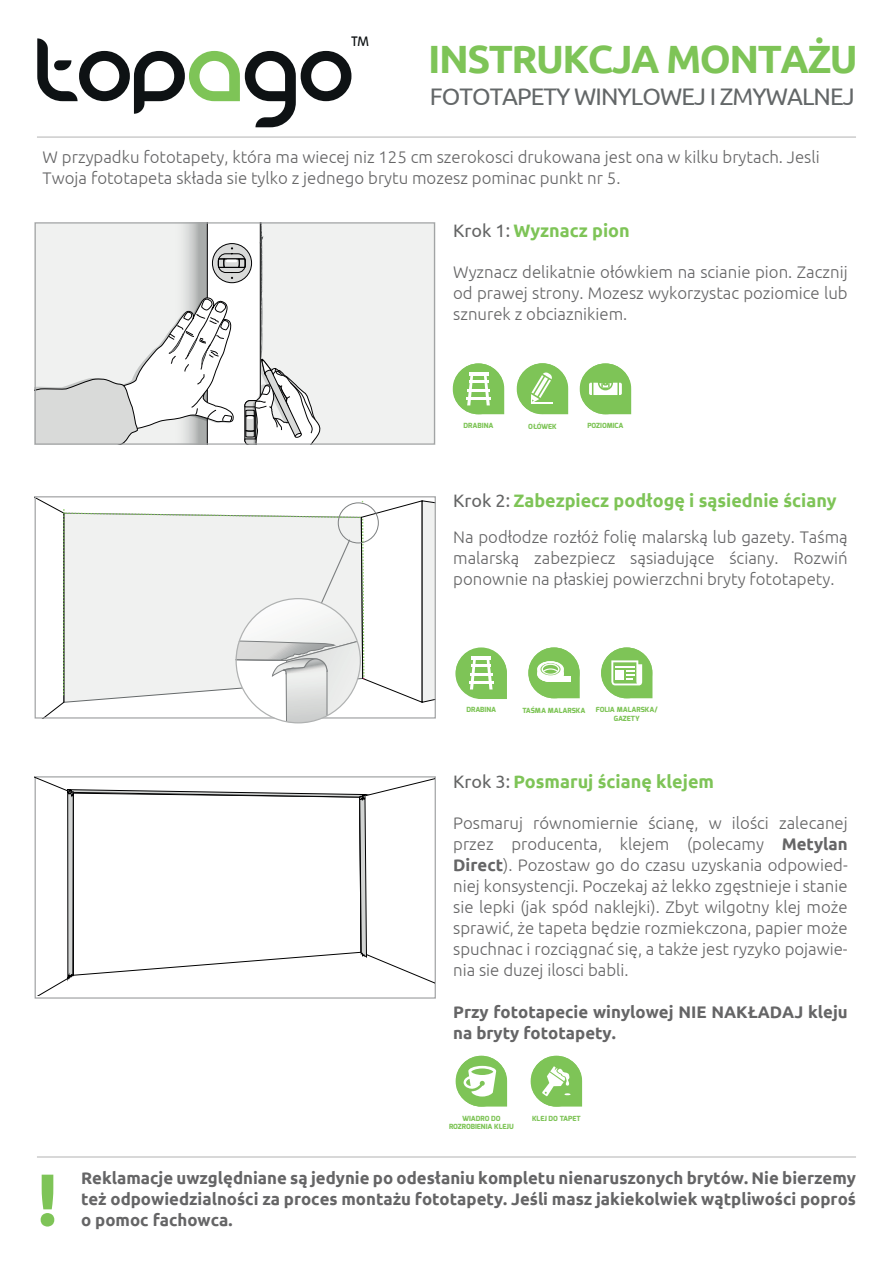
<style>
.page{position:relative;width:893px;height:1263px;background:#fff}
.page>*{position:absolute;margin:0;border:0;box-sizing:border-box;transform-origin:0 0}
.t1{font:700 73.5px "Ubuntu";color:#7ec457}
.t2{font:700 39.45px "Ubuntu";letter-spacing:-.04em;color:#7ec457}
.t3{font:24px "Ubuntu";letter-spacing:-.04em;color:#636768}
.t4{font:700 18px "Ubuntu";color:#7ec457}
.t5{font:300 16.8px/21px "Ubuntu";color:#656566;text-align:justify}
.t6{font:700 16.8px/21px "Ubuntu";color:#656566}
.t7{font:14.25px "Opal";color:#0e1214}
.t8{font:800 7.05px/8.6px "Exo";color:#7ec457;text-align:center}
.s1{font-weight:400;color:#646565}
.s2{font-weight:700}
</style>
<div class="page">
<hr style="left:37px;top:137px;width:819px;height:1px;background:#b3b3b3">
<hr style="left:37px;top:1157px;width:819px;height:1px;background:#b3b3b3">
<svg style="left:37px;top:38px;width:314px;height:89px"></svg>
<svg style="left:531px;top:1056px;width:51px;height:50px"></svg>
<svg style="left:456px;top:1056px;width:51px;height:50px"></svg>
<svg style="left:453px;top:363px;width:51px;height:51px"></svg>
<hr style="left:467px;top:389px;width:23px;height:2px;background:#fff">
<hr style="left:466px;top:397px;width:25px;height:3px;background:#fff">
<svg style="left:517px;top:363px;width:51px;height:51px"></svg>
<hr style="left:531px;top:402px;width:21px;height:2px;background:#fff">
<svg style="left:580px;top:363px;width:51px;height:51px"></svg>
<svg style="left:455px;top:648px;width:52px;height:51px"></svg>
<hr style="left:470px;top:673px;width:22px;height:2px;background:#fff">
<hr style="left:469px;top:681px;width:24px;height:3px;background:#fff">
<svg style="left:528px;top:647px;width:52px;height:51px"></svg>
<svg style="left:601px;top:647px;width:51px;height:51px"></svg>
<div style="left:615px;top:670px;width:9px;height:10px;background:#fff"></div>
<div style="left:35px;top:223px;width:401px;height:222px;background:#f0f1f0"></div>
<svg style="left:37px;top:224px;width:284px;height:219px"></svg>
<div style="left:35px;top:222px;width:400px;height:223px;border:1px solid #a2a4a5"></div>
<svg style="left:35px;top:496px;width:401px;height:227px"></svg>
<svg style="left:35px;top:776px;width:400px;height:219px"></svg>
<p class="t7" style="left:351px;top:33px;width:19px">TM</p>
<h2 class="t2" style="left:428px;top:35px;width:431px">INSTRUKCJA MONTAŻU</h2>
<h3 class="t3" style="left:430px;top:82px;width:426px">FOTOTAPETY WINYLOWEJ I ZMYWALNEJ</h3>
<p class="t5" style="left:43px;top:146px;width:779px">W przypadku fototapety, która ma wiecej niz 125 cm szerokosci drukowana jest ona w kilku brytach. Jesli<br>Twoja fototapeta składa sie tylko z jednego brytu mozesz pominac punkt nr 5.</p>
<p class="t4" style="left:453px;top:220px;width:178px"><span class="s1">Krok 1:</span> Wyznacz pion</p>
<p class="t5" style="left:453px;top:261px;width:396px">Wyznacz delikatnie ołówkiem na scianie pion. Zacznij od prawej strony. Mozesz wykorzystac poziomice lub sznurek z obciaznikiem.</p>
<p class="t8" style="left:464px;top:421px;width:31px">DRABINA</p>
<p class="t8" style="left:528px;top:422px;width:30px">OŁÓWEK</p>
<p class="t8" style="left:587px;top:421px;width:38px">POZIOMICA</p>
<p class="t4" style="left:453px;top:490px;width:385px"><span class="s1">Krok 2:</span> Zabezpiecz podłogę i sąsiednie ściany</p>
<p class="t5" style="left:453px;top:526px;width:396px">Na podłodze rozłóż folię malarską lub gazety. Taśmą malarską zabezpiecz sąsiadujące ściany. Rozwiń ponownie na płaskiej powierzchni bryty fototapety.</p>
<p class="t8" style="left:466px;top:705px;width:31px">DRABINA</p>
<p class="t8" style="left:523px;top:706px;width:64px">TAŚMA MALARSKA</p>
<p class="t8" style="left:596px;top:705px;width:64px">FOLIA MALARSKA/<br>GAZETY</p>
<p class="t4" style="left:453px;top:770px;width:262px"><span class="s1">Krok 3:</span> Posmaruj ścianę klejem</p>
<p class="t5" style="left:453px;top:812px;width:396px">Posmaruj równomiernie ścianę, w ilości zalecanej przez producenta, klejem (polecamy <span class="s2">Metylan Direct</span>). Pozostaw go do czasu uzyskania odpowied&shy;niej konsystencji. Poczekaj aż lekko zgęstnieje i stanie sie lepki (jak spód naklejki). Zbyt wilgotny klej może sprawić, że tapeta będzie rozmiekczona, papier może spuchnac i rozciągnać się, a także jest ryzyko pojawie&shy;nia sie duzej ilosci babli.</p>
<p class="t6" style="left:453px;top:1001px;width:396px">Przy fototapecie winylowej NIE NAKŁADAJ kleju na bryty fototapety.</p>
<h1 class="t1" style="left:37px;top:1155px;width:23px">!</h1>
<p class="t8" style="left:462px;top:1114px;width:40px">WIADRO DO</p>
<p class="t8" style="left:532px;top:1114px;width:50px">KLEJ DO TAPET</p>
<p class="t8" style="left:449px;top:1122px;width:66px">ROZROBIENIA KLEJU</p>
<p class="t6" style="left:81px;top:1167px;width:776px">Reklamacje uwzględniane są jedynie po odesłaniu kompletu nienaruszonych brytów. Nie bierzemy też odpowiedzialności za proces montażu fototapety. Jeśli masz jakiekolwiek wątpliwości poproś</p>
<p class="t6" style="left:81px;top:1209px;width:153px">o pomoc fachowca.</p>
</div>
